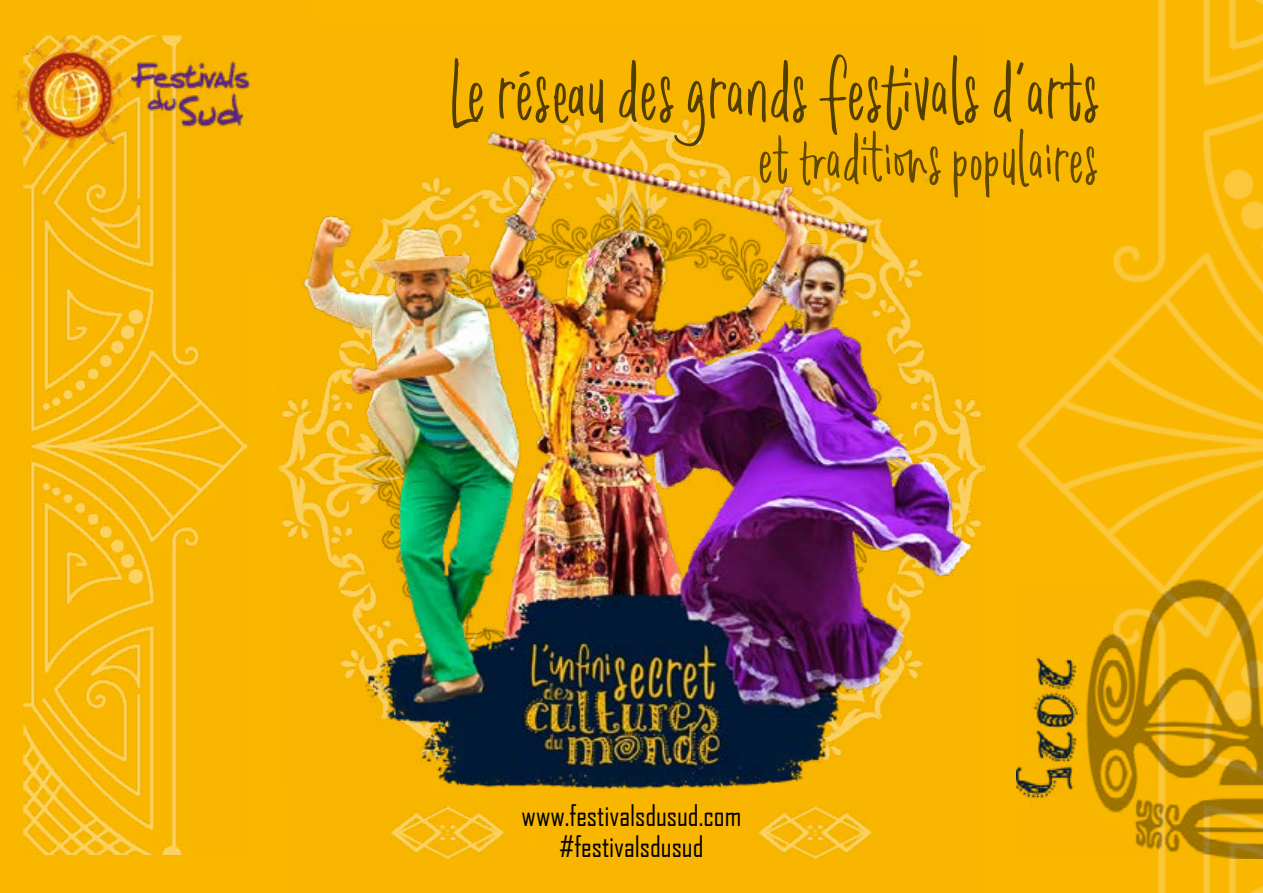
<style>
.page{position:relative;width:1263px;height:893px;background:#fab700}
.page>*{position:absolute;margin:0;border:0;box-sizing:border-box;transform-origin:0 0}
.t1{font:90px "Romantick";color:#503d00}
.t2{font:75px "Romantick";color:#503d00}
.t3{font:28.5px/31.5px "Agency FB";color:#000;text-align:center}
</style>
<div class="page">
<img style="left:23px;top:276px;width:224px;height:579px">
<img style="left:283px;top:111px;width:701px;height:748px">
<img style="left:391px;top:806px;width:126px;height:52px">
<img style="left:748px;top:806px;width:124px;height:52px">
<img style="left:12px;top:35px;width:303px;height:241px">
<img style="left:1016px;top:0;width:247px;height:893px">
<img style="left:1016px;top:579px;width:247px;height:279px">
<h1 class="t1" style="left:449px;top:43px;width:652px">Le réseau des grands festivals d'arts</h1>
<h2 class="t2" style="left:758px;top:119px;width:342px">et traditions populaires</h2>
<p class="t3" style="left:522px;top:799px;width:221px">www.festivalsdusud.com #festivalsdusud</p>
</div>
